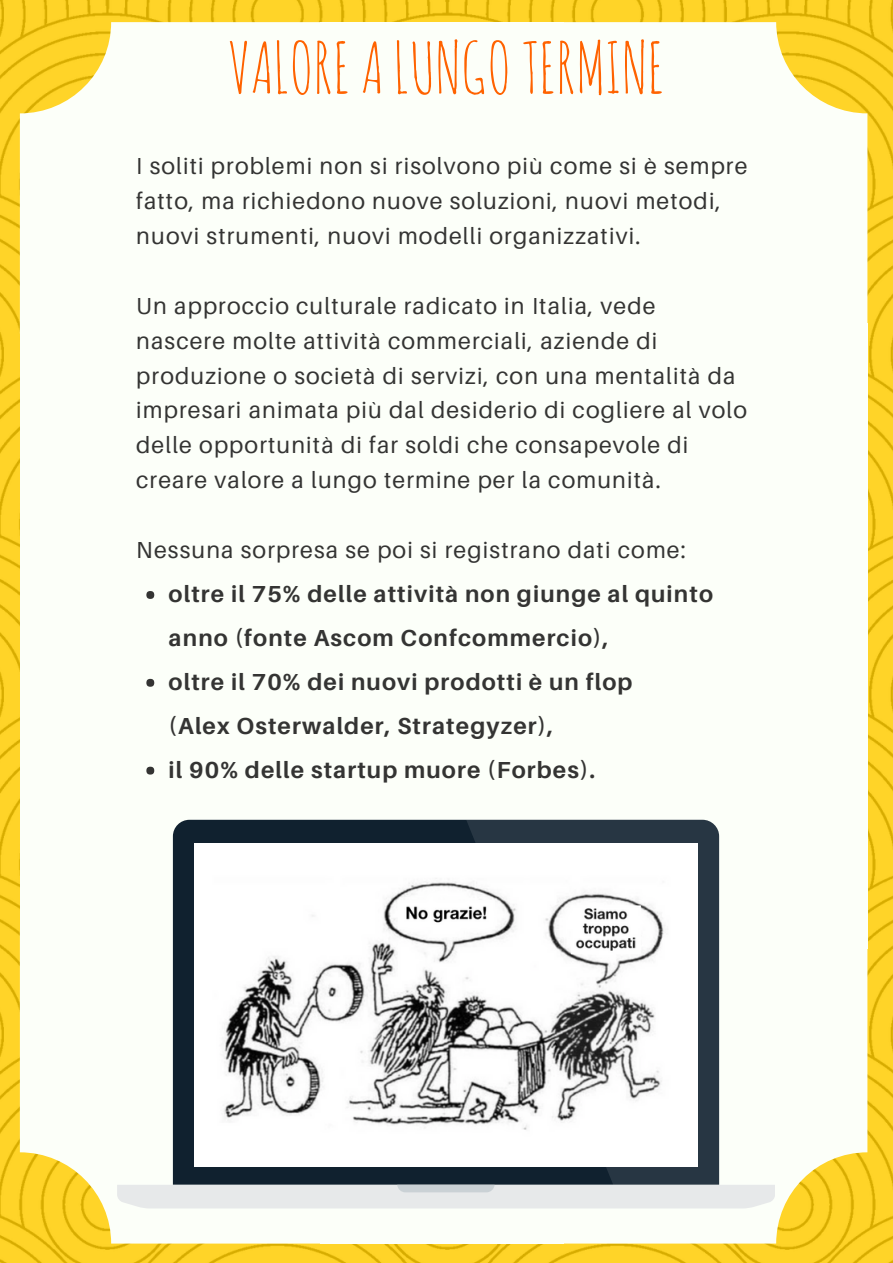
<style>
.page{position:relative;width:893px;height:1263px;background:#fff}
.page>*{position:absolute;margin:0;border:0;box-sizing:border-box;transform-origin:0 0}
.t1{font:69.6px "Amatic SC";color:#ff6200}
.t2{font:23.25px/35px "Aileron";letter-spacing:.05em;color:#343433}
.t3{font:700 23.25px/44px "Aileron";letter-spacing:.05em;color:#343433}
</style>
<div class="page">
<img style="left:0;top:0;width:893px;height:1263px">
<svg style="left:20px;top:22px;width:301px;height:302px"></svg>
<div style="left:321px;top:22px;width:243px;height:311px;background:#fcfff9"></div>
<svg style="left:564px;top:22px;width:303px;height:302px"></svg>
<div style="left:20px;top:324px;width:311px;height:625px;background:#fcfff9"></div>
<div style="left:321px;top:324px;width:243px;height:625px;background:#fcfff9"></div>
<div style="left:556px;top:324px;width:311px;height:625px;background:#fcfff9"></div>
<svg style="left:20px;top:932px;width:301px;height:311px"></svg>
<div style="left:321px;top:932px;width:243px;height:311px;background:#fcfff9"></div>
<svg style="left:556px;top:932px;width:311px;height:311px"></svg>
<div style="left:146px;top:591px;width:8px;height:8px;background:#343433;border-radius:50%"></div>
<div style="left:146px;top:679px;width:8px;height:8px;background:#343433;border-radius:50%"></div>
<div style="left:146px;top:767px;width:8px;height:7px;background:#343433;border-radius:50%"></div>
<div style="left:173px;top:820px;width:293px;height:365px;background:#10212f"></div>
<img style="left:194px;top:843px;width:272px;height:323px">
<div style="left:117px;top:1185px;width:658px;height:23px;background:#e7e9ea"></div>
<svg style="left:466px;top:820px;width:253px;height:365px"></svg>
<h1 class="t1" style="left:227px;top:23px;width:439px">VALOREALUNGOTERMINE</h1>
<p class="t2" style="left:136px;top:148px;width:613px">I soliti problemi non si risolvono più come si è sempre fatto, ma richiedono nuove soluzioni, nuovi metodi, nuovi strumenti, nuovi modelli organizzativi.</p>
<p class="t2" style="left:136px;top:288px;width:612px">Un approccio culturale radicato in Italia, vede nascere molte attività commerciali, aziende di produzione o società di servizi, con una mentalità da impresari animata più dal desiderio di cogliere al volo delle opportunità di far soldi che consapevole di creare valore a lungo termine per la comunità.</p>
<p class="t2" style="left:136px;top:532px;width:551px">Nessuna sorpresa se poi si registrano dati come:</p>
<p class="t3" style="left:169px;top:572px;width:546px">oltre il 75% delle attività non giunge al quinto anno (fonte Ascom Confcommercio),<br>oltre il 70% dei nuovi prodotti è un flop<br>(Alex Osterwalder, Strategyzer),<br>il 90% delle startup muore (Forbes).</p>
</div>
